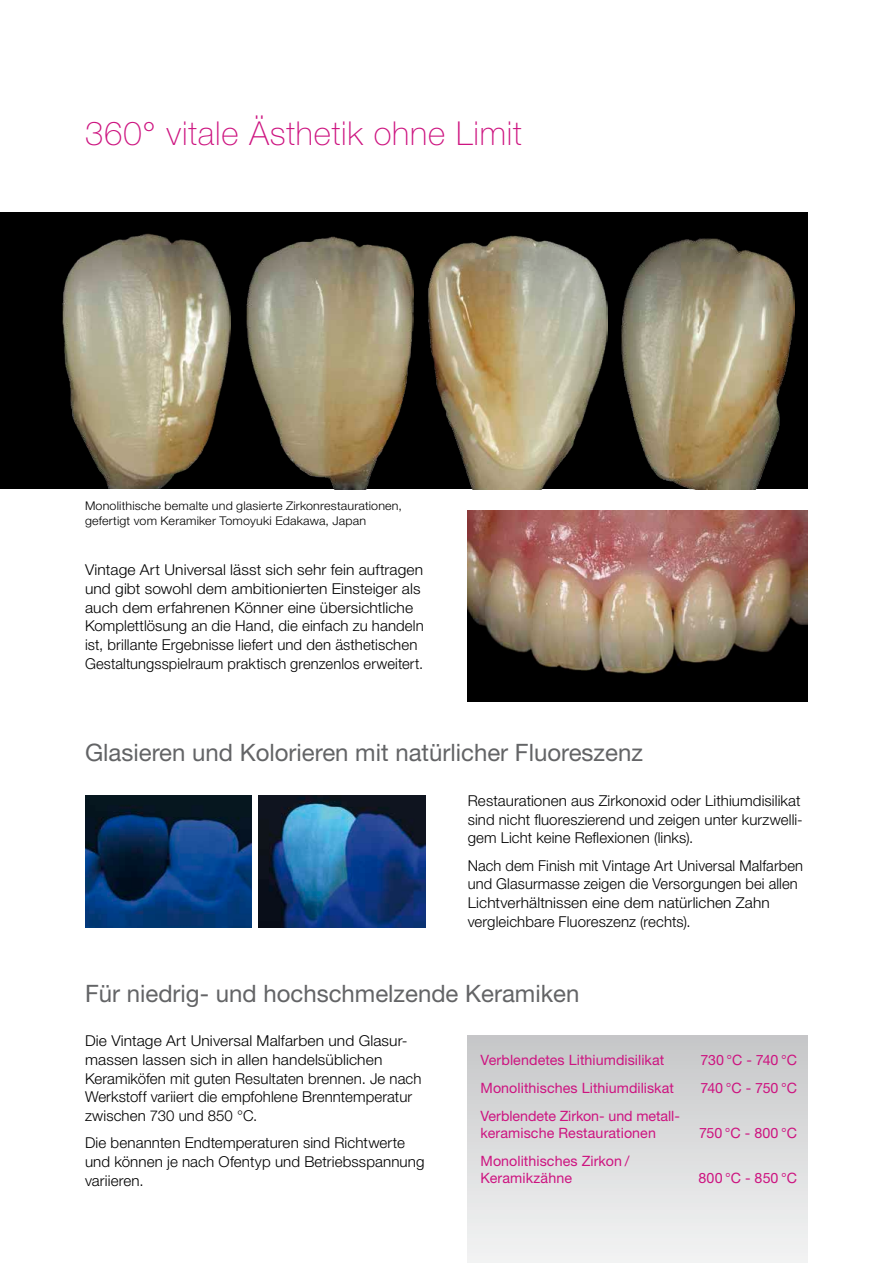
<style>
.page{position:relative;width:893px;height:1263px;background:#fff}
.page>*{position:absolute;margin:0;border:0;box-sizing:border-box;transform-origin:0 0}
.t1{font:100 33px "Helvetica Neue LT Pro";letter-spacing:.025em;color:#cd1480}
.t2{font:24px "Helvetica Neue LT Pro";color:#636466}
.t3{font:300 15px/18.8px "Helvetica Neue LT Pro";letter-spacing:.005em;color:#000;scale:1.04 1}
.t4{font:300 15px/18.8px "Helvetica Neue LT Pro";letter-spacing:.005em;color:#000}
.t5{font:14.25px/17.2px "Helvetica Neue LT Pro";letter-spacing:.005em;color:#cd1480}
.t6{font:300 12px/15px "Helvetica Neue LT Pro";letter-spacing:.015em;color:#000;scale:1.04 1}
</style>
<div class="page">
<div style="left:0;top:213px;width:808px;height:276px;background:#000"></div>
<div style="left:468px;top:1035px;width:340px;height:228px;background:linear-gradient(to bottom,#c6c7c8,#f3f3f4)"></div>
<img style="left:85px;top:795px;width:166px;height:132px">
<img style="left:259px;top:795px;width:166px;height:132px">
<img style="left:468px;top:510px;width:340px;height:192px">
<img style="left:62px;top:234px;width:169px;height:255px">
<img style="left:246px;top:236px;width:167px;height:253px">
<img style="left:428px;top:236px;width:179px;height:253px">
<img style="left:621px;top:238px;width:174px;height:251px">
<h1 class="t1" style="left:85px;top:113px;width:438px">360° vitale Ästhetik ohne Limit</h1>
<p class="t6" style="left:85px;top:498px;width:306px">Monolithische bemalte und glasierte Zirkonrestaurationen, gefertigt vom Keramiker Tomoyuki Edakawa, Japan</p>
<p class="t3" style="left:85px;top:560px;width:327px">Vintage Art Universal lässt sich sehr fein auftragen und gibt sowohl dem ambitionierten Einsteiger als auch dem erfahrenen Könner eine übersichtliche Komplettlösung an die Hand, die einfach zu handeln ist, brillante Ergebnisse liefert und den ästhetischen Gestaltungsspielraum praktisch grenzenlos erweitert.</p>
<h2 class="t2" style="left:85px;top:738px;width:559px">Glasieren und Kolorieren mit natürlicher Fluoreszenz</h2>
<p class="t4" style="left:468px;top:791px;width:337px">Restaurationen aus Zirkonoxid oder Lithiumdisilikat sind nicht fluoreszierend und zeigen unter kurzwelli&shy;gem Licht keine Reflexionen (links).</p>
<p class="t4" style="left:468px;top:856px;width:337px">Nach dem Finish mit Vintage Art Universal Malfarben und Glasurmasse zeigen die Versorgungen bei allen Lichtverhältnissen eine dem natürlichen Zahn vergleichbare Fluoreszenz (rechts).</p>
<h2 class="t2" style="left:85px;top:978px;width:496px">Für niedrig- und hochschmelzende Keramiken</h2>
<p class="t3" style="left:85px;top:1031px;width:325px">Die Vintage Art Universal Malfarben und Glasur&shy;massen lassen sich in allen handelsüblichen Keramiköfen mit guten Resultaten brennen. Je nach Werkstoff variiert die empfohlene Brenntemperatur zwischen 730 und 850 °C.</p>
<p class="t4" style="left:85px;top:1133px;width:341px">Die benannten Endtemperaturen sind Richtwerte und können je nach Ofentyp und Betriebsspannung variieren.</p>
<p class="t5" style="left:480px;top:1051px;width:185px">Verblendetes Lithiumdisilikat</p>
<p class="t5" style="left:700px;top:1051px;width:98px">730 °C - 740 °C</p>
<p class="t5" style="left:480px;top:1079px;width:195px">Monolithisches Lithiumdiliskat</p>
<p class="t5" style="left:701px;top:1079px;width:98px">740 °C - 750 °C</p>
<p class="t5" style="left:480px;top:1106px;width:201px">Verblendete Zirkon- und metall&shy;keramische Restaurationen</p>
<p class="t5" style="left:699px;top:1124px;width:100px">750 °C - 800 °C</p>
<p class="t5" style="left:480px;top:1152px;width:151px">Monolithisches Zirkon /<br>Keramikzähne</p>
<p class="t5" style="left:698px;top:1169px;width:100px">800 °C - 850 °C</p>
</div>
